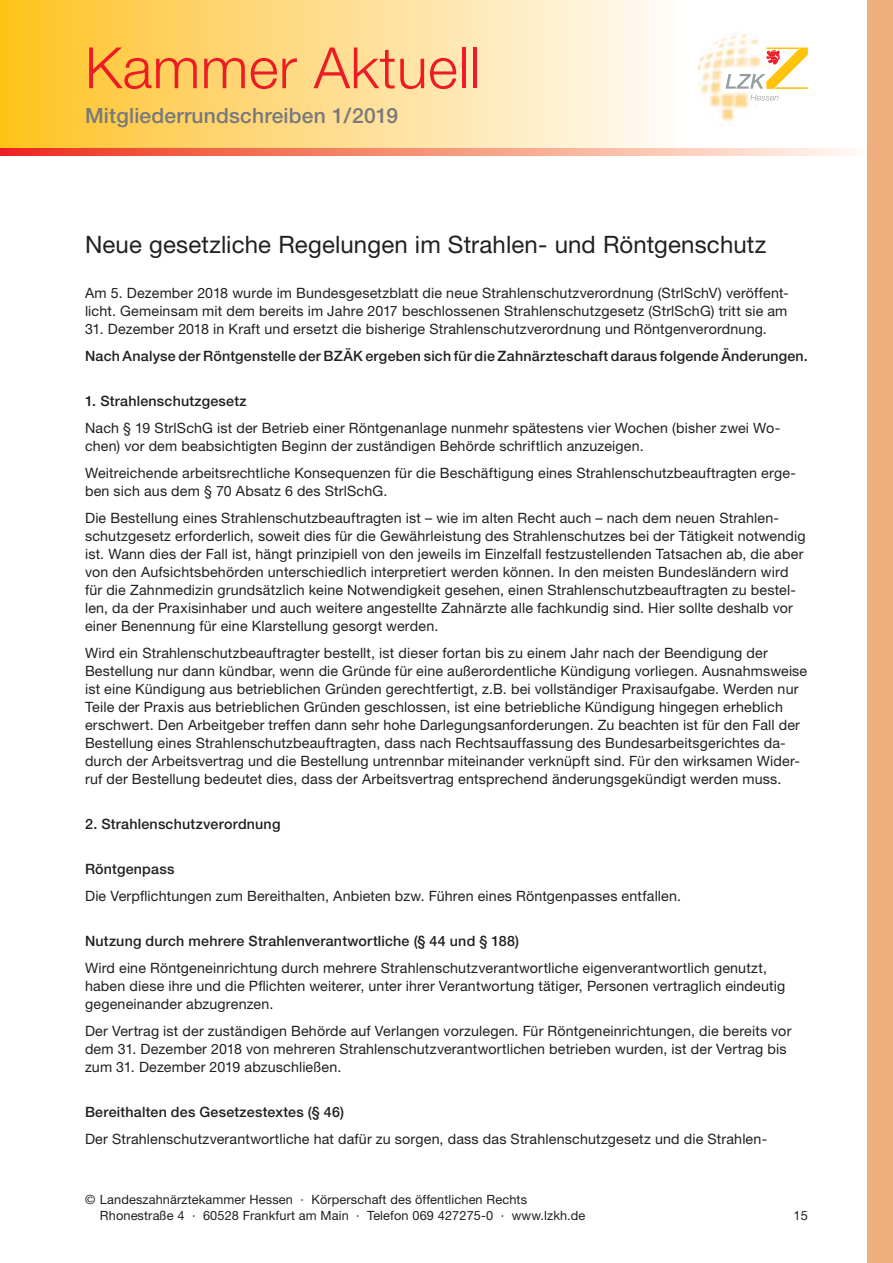
<style>
.page{position:relative;width:893px;height:1263px;background:#fff}
.page>*{position:absolute;margin:0;border:0;box-sizing:border-box;transform-origin:0 0}
.t1{font:300 57px "Helvetica Neue";letter-spacing:.01em;color:#ed1c24}
.t2{font:24px "Helvetica Neue";letter-spacing:.005em;color:#231f20}
.t3{font:500 21px "Helvetica Neue";letter-spacing:.01em;color:#77797b}
.t4{font:14.25px/18px "Helvetica Neue";letter-spacing:.01em;color:#231f20}
.t5{font:500 14.25px "Helvetica Neue";letter-spacing:.015em;color:#231f20}
.t6{font:12.75px/16.5px "Helvetica Neue";letter-spacing:.01em;color:#231f20}
</style>
<div class="page">
<img style="left:698px;top:33px;width:79px;height:89px">
<svg style="left:725px;top:48px;width:83px;height:53px"></svg>
<div style="left:0;top:0;width:697px;height:149px;background:linear-gradient(to right,#ffc225,#fffdff)"></div>
<svg style="left:0;top:149px;width:854px;height:6px;background:#f6937d"></svg>
<div style="left:867px;top:0;width:26px;height:1263px;background:#eeae7e"></div>
<h1 class="t1" style="left:85px;top:33px;width:396px">Kammer Aktuell</h1>
<h3 class="t3" style="left:85px;top:103px;width:315px">Mitgliederrundschreiben 1/2019</h3>
<h2 class="t2" style="left:85px;top:230px;width:683px">Neue gesetzliche Regelungen im Strahlen- und Röntgenschutz</h2>
<p class="t4" style="left:85px;top:284px;width:705px">Am 5. Dezember 2018 wurde im Bundesgesetzblatt die neue Strahlenschutzverordnung (StrlSchV) veröffent&shy;licht. Gemeinsam mit dem bereits im Jahre 2017 beschlossenen Strahlenschutzgesetz (StrlSchG) tritt sie am</p>
<p class="t4" style="left:85px;top:320px;width:683px">31. Dezember 2018 in Kraft und ersetzt die bisherige Strahlenschutzverordnung und Röntgenverordnung.</p>
<p class="t5" style="left:85px;top:347px;width:724px">Nach Analyse der Röntgenstelle der BZÄK ergeben sich für die Zahnärzteschaft daraus folgende Änderungen.</p>
<p class="t5" style="left:85px;top:392px;width:163px">1. Strahlenschutzgesetz</p>
<p class="t4" style="left:85px;top:419px;width:697px">Nach § 19 StrlSchG ist der Betrieb einer Röntgenanlage nunmehr spätestens vier Wochen (bisher zwei Wo&shy;chen) vor dem beabsichtigten Beginn der zuständigen Behörde schriftlich anzuzeigen.</p>
<p class="t4" style="left:85px;top:464px;width:712px">Weitreichende arbeitsrechtliche Konsequenzen für die Beschäftigung eines Strahlenschutzbeauftragten erge&shy;ben sich aus dem § 70 Absatz 6 des StrlSchG.</p>
<p class="t4" style="left:85px;top:509px;width:722px">Die Bestellung eines Strahlenschutzbeauftragten ist – wie im alten Recht auch – nach dem neuen Strahlen&shy;schutzgesetz erforderlich, soweit dies für die Gewährleistung des Strahlenschutzes bei der Tätigkeit notwendig ist. Wann dies der Fall ist, hängt prinzipiell von den jeweils im Einzelfall festzustellenden Tatsachen ab, die aber von den Aufsichtsbehörden unterschiedlich interpretiert werden können. In den meisten Bundesländern wird für die Zahnmedizin grundsätzlich keine Notwendigkeit gesehen, einen Strahlenschutzbeauftragten zu bestel&shy;len, da der Praxisinhaber und auch weitere angestellte Zahnärzte alle fachkundig sind. Hier sollte deshalb vor einer Benennung für eine Klarstellung gesorgt werden.</p>
<p class="t4" style="left:85px;top:644px;width:724px">Wird ein Strahlenschutzbeauftragter bestellt, ist dieser fortan bis zu einem Jahr nach der Beendigung der Bestellung nur dann kündbar, wenn die Gründe für eine außerordentliche Kündigung vorliegen. Ausnahmsweise ist eine Kündigung aus betrieblichen Gründen gerechtfertigt, z.B. bei vollständiger Praxisaufgabe. Werden nur Teile der Praxis aus betrieblichen Gründen geschlossen, ist eine betriebliche Kündigung hingegen erheblich erschwert. Den Arbeitgeber treffen dann sehr hohe Darlegungsanforderungen. Zu beachten ist für den Fall der Bestellung eines Strahlenschutzbeauftragten, dass nach Rechtsauffassung des Bundesarbeitsgerichtes da&shy;durch der Arbeitsvertrag und die Bestellung untrennbar miteinander verknüpft sind. Für den wirksamen Wider&shy;ruf der Bestellung bedeutet dies, dass der Arbeitsvertrag entsprechend änderungsgekündigt werden muss.</p>
<p class="t5" style="left:85px;top:815px;width:197px">2. Strahlenschutzverordnung</p>
<p class="t5" style="left:85px;top:860px;width:91px">Röntgenpass</p>
<p class="t4" style="left:85px;top:887px;width:597px">Die Verpflichtungen zum Bereithalten, Anbieten bzw. Führen eines Röntgenpasses entfallen.</p>
<p class="t5" style="left:85px;top:932px;width:436px">Nutzung durch mehrere Strahlenverantwortliche (§ 44 und § 188)</p>
<p class="t4" style="left:85px;top:959px;width:702px">Wird eine Röntgeneinrichtung durch mehrere Strahlenschutzverantwortliche eigenverantwortlich genutzt, haben diese ihre und die Pflichten weiterer, unter ihrer Verantwortung tätiger, Personen vertraglich eindeutig gegeneinander abzugrenzen.</p>
<p class="t4" style="left:85px;top:1022px;width:708px">Der Vertrag ist der zuständigen Behörde auf Verlangen vorzulegen. Für Röntgeneinrichtungen, die bereits vor dem 31. Dezember 2018 von mehreren Strahlenschutzverantwortlichen betrieben wurden, ist der Vertrag bis zum 31. Dezember 2019 abzuschließen.</p>
<p class="t5" style="left:85px;top:1103px;width:261px">Bereithalten des Gesetzestextes (§ 46)</p>
<p class="t4" style="left:85px;top:1130px;width:684px">Der Strahlenschutzverantwortliche hat dafür zu sorgen, dass das Strahlenschutzgesetz und die Strahlen-</p>
<p class="t6" style="left:100px;top:1191px;width:487px;text-indent:-15px">© Landeszahnärztekammer Hessen · Körperschaft des öffentlichen Rechts<br>Rhonestraße 4 · 60528 Frankfurt am Main · Telefon 069 427275-0 · www.lzkh.de</p>
<p class="t6" style="left:794px;top:1207px;width:16px">15</p>
</div>
